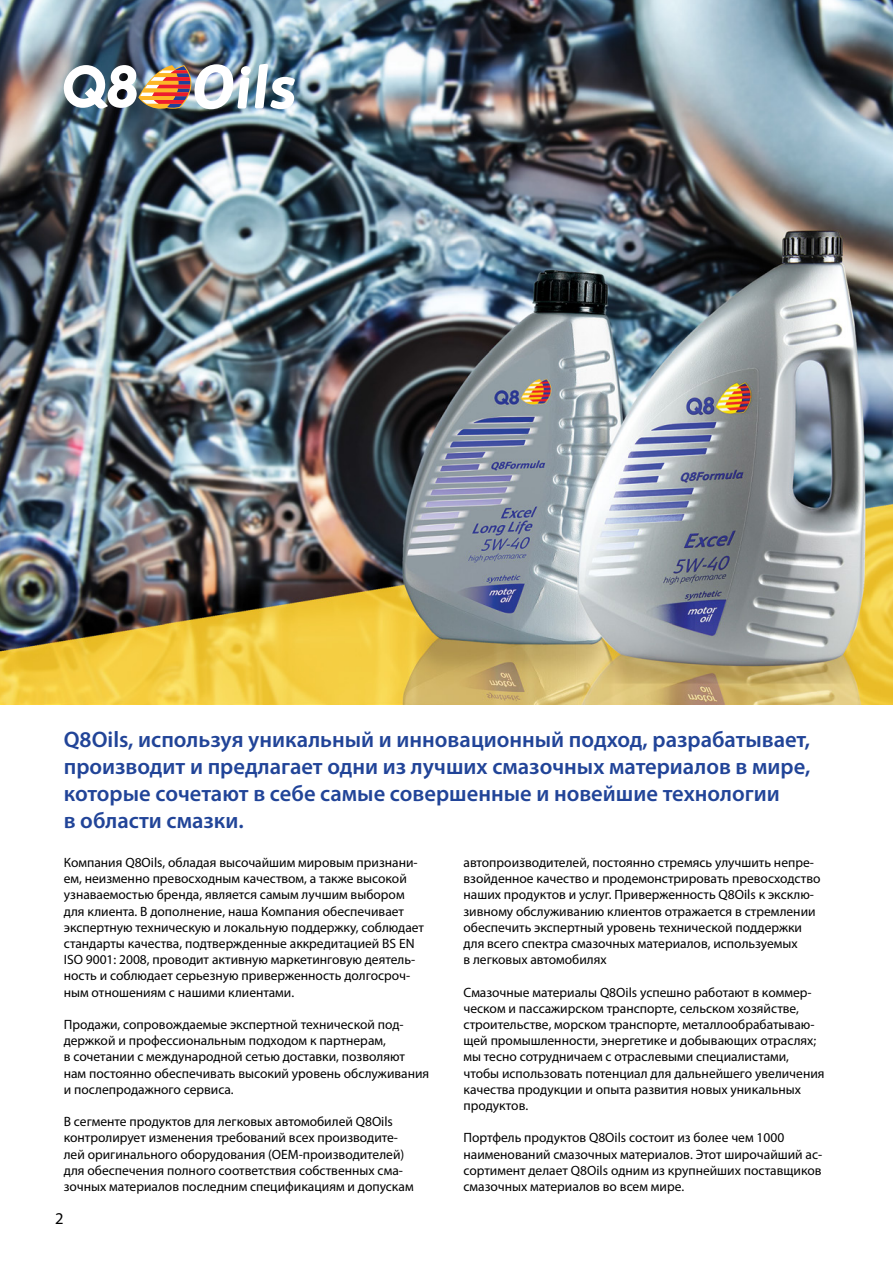
<style>
.page{position:relative;width:893px;height:1263px;background:#fff}
.page>*{position:absolute;margin:0;border:0;box-sizing:border-box;transform-origin:0 0}
.t1{font:600 22.5px/27px "Myriad Pro";color:#214498}
.t2{font:16.5px "Myriad Pro";color:#000}
.t3{font:13.5px/16.2px "Myriad Pro";color:#000}
</style>
<div class="page">
<img style="left:0;top:0;width:893px;height:705px">
<img style="left:63px;top:64px;width:232px;height:47px">
<h1 class="t1" style="left:64px;top:725px;width:748px">Q8Oils, используя уникальный и инновационный подход, разрабатывает, производит и предлагает одни из лучших смазочных материалов в мире, которые сочетают в себе самые совершенные и новейшие технологии<br>в области смазки.</h1>
<p class="t3" style="left:64px;top:854px;width:362px">Компания Q8Oils, обладая высочайшим мировым признани&shy;ем, неизменно превосходным качеством, а также высокой узнаваемостью бренда, является самым лучшим выбором для клиента. В дополнение, наша Компания обеспечивает экспертную техническую и локальную поддержку, соблюдает стандарты качества, подтвержденные аккредитацией BS EN ISO 9001: 2008, проводит активную маркетинговую деятель&shy;ность и соблюдает серьезную приверженность долгосроч&shy;ным отношениям с нашими клиентами.</p>
<p class="t3" style="left:64px;top:1016px;width:367px">Продажи, сопровождаемые экспертной технической под&shy;держкой и профессиональным подходом к партнерам,<br>в сочетании с международной сетью доставки, позволяют нам постоянно обеспечивать высокий уровень обслуживания и послепродажного сервиса.</p>
<p class="t3" style="left:64px;top:1113px;width:351px">В сегменте продуктов для легковых автомобилей Q8Oils контролирует изменения требований всех производите&shy;лей оригинального оборудования (OEM-производителей) для обеспечения полного соответствия собственных сма&shy;зочных материалов последним спецификациям и допускам</p>
<p class="t2" style="left:55px;top:1208px;width:10px">2</p>
<p class="t3" style="left:463px;top:854px;width:359px">автопроизводителей, постоянно стремясь улучшить непре&shy;взойденное качество и продемонстрировать превосходство наших продуктов и услуг. Приверженность Q8Oils к эксклю&shy;зивному обслуживанию клиентов отражается в стремлении обеспечить экспертный уровень технической поддержки для всего спектра смазочных материалов, используемых<br>в легковых автомобилях</p>
<p class="t3" style="left:463px;top:984px;width:363px">Смазочные материалы Q8Oils успешно работают в коммер&shy;ческом и пассажирском транспорте, сельском хозяйстве, строительстве, морском транспорте, металлообрабатываю&shy;щей промышленности, энергетике и добывающих отраслях; мы тесно сотрудничаем с отраслевыми специалистами, чтобы использовать потенциал для дальнейшего увеличения качества продукции и опыта развития новых уникальных продуктов.</p>
<p class="t3" style="left:463px;top:1129px;width:360px">Портфель продуктов Q8Oils состоит из более чем 1000 наименований смазочных материалов. Этот широчайший ас&shy;сортимент делает Q8Oils одним из крупнейших поставщиков смазочных материалов во всем мире.</p>
</div>
